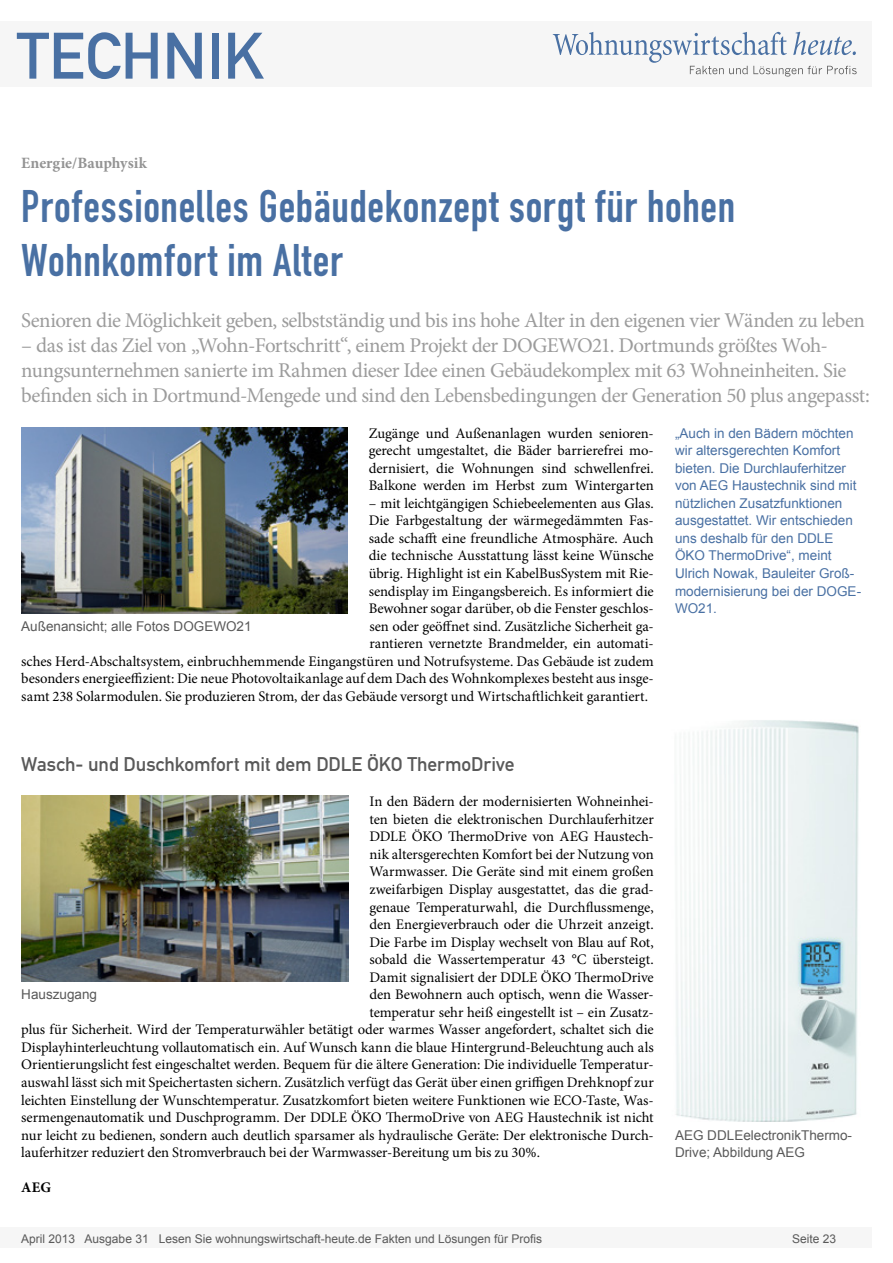
<style>
.page{position:relative;width:893px;height:1263px;background:#fff}
.page>*{position:absolute;margin:0;border:0;box-sizing:border-box;transform-origin:0 0}
.t1{font:64.5px "DIN Mittelschrift";color:#4970a3}
.Überschrift_Groß{font:45px/54px "DIN Engschrift";letter-spacing:.015em;color:#4970a3}
.Anlesetext{font:21px/25.2px "Minion Pro";letter-spacing:-.025em;color:#9c9c9c}
.Überschrift_Grau{font:19.5px "DIN Mittelschrift";letter-spacing:-.005em;color:#595959}
.Kategorie{font:700 15.75px "Minion Pro";letter-spacing:-.005em;color:#939393}
.Fließtext_erste_Zeil{font:14.7px/17.5px "Minion Pro";letter-spacing:-.005em;color:#000;text-align:justify}
.AUTOR{font:700 14.7px "Minion Pro";color:#000}
.Info{font:13.5px/17.5px "Arial";color:#4970a3}
.Bildunterschrift{font:13.5px/17.5px "Arial";color:#595959}
.t2{font:12px "Arial";color:#595959}
</style>
<div class="page">
<div style="left:0;top:1227px;width:872px;height:20px;background:#f6f6f6"></div>
<div style="left:0;top:21px;width:872px;height:66px;background:#f6f6f6"></div>
<svg style="left:553px;top:32px;width:304px;height:45px"></svg>
<img style="left:21px;top:795px;width:327px;height:187px">
<img style="left:21px;top:427px;width:326px;height:186px">
<img style="left:676px;top:720px;width:183px;height:401px">
<h1 class="t1" style="left:17px;top:18px;width:249px">TECHNIK</h1>
<p class="Kategorie" style="left:21px;top:152px;width:127px">Energie/Bauphysik</p>
<p class="Überschrift_Groß" style="left:21px;top:180px;width:716px">Professionelles Gebäudekonzept sorgt für hohen<br>Wohnkomfort im Alter</p>
<p class="Anlesetext" style="left:21px;top:307px;width:845px">Senioren die Möglichkeit geben, selbstständig und bis ins hohe Alter in den eigenen vier Wänden zu leben</p>
<p class="Anlesetext" style="left:21px;top:333px;width:850px">– das ist das Ziel von „Wohn-Fortschritt“, einem Projekt der DOGEWO21. Dortmunds größtes Woh&shy;nungsunternehmen sanierte im Rahmen dieser Idee einen Gebäudekomplex mit 63 Wohneinheiten. Sie befinden sich in Dortmund-Mengede und sind den Lebensbedingungen der Generation 50 plus angepasst:</p>
<p class="Info" style="left:675px;top:424px;width:188px">„Auch in den Bädern möchten wir altersgerechten Komfort bieten. Die Durchlauferhitzer von AEG Haustechnik sind mit nützlichen Zusatzfunktionen ausgestattet. Wir entschieden uns deshalb für den DDLE<br>ÖKO ThermoDrive“, meint<br>Ulrich Nowak, Bauleiter Groß&shy;modernisierung bei der DOGE-<br>WO21.</p>
<p class="Fließtext_erste_Zeil" style="left:369px;top:424px;width:287px">Zugänge und Außenanlagen wurden senioren&shy;gerecht umgestaltet, die Bäder barrierefrei mo&shy;dernisiert, die Wohnungen sind schwellenfrei.<br>Balkone werden im Herbst zum Wintergarten</p>
<p class="Fließtext_erste_Zeil" style="left:369px;top:494px;width:287px">– mit leichtgängigen Schiebeelementen aus Glas.</p>
<p class="Fließtext_erste_Zeil" style="left:369px;top:512px;width:287px">Die Farbgestaltung der wärmegedämmten Fas-</p>
<p class="Fließtext_erste_Zeil" style="left:369px;top:529px;width:287px">sade schafft eine freundliche Atmosphäre. Auch</p>
<p class="Fließtext_erste_Zeil" style="left:369px;top:547px;width:287px">die technische Ausstattung lässt keine Wünsche</p>
<p class="Fließtext_erste_Zeil" style="left:369px;top:565px;width:287px">übrig. Highlight ist ein KabelBusSystem mit Rie-</p>
<p class="Fließtext_erste_Zeil" style="left:369px;top:582px;width:287px">sendisplay im Eingangsbereich. Es informiert die</p>
<p class="Fließtext_erste_Zeil" style="left:369px;top:600px;width:287px">Bewohner sogar darüber, ob die Fenster geschlos-</p>
<p class="Fließtext_erste_Zeil" style="left:369px;top:617px;width:286px">sen oder geöffnet sind. Zusätzliche Sicherheit ga-</p>
<p class="Fließtext_erste_Zeil" style="left:369px;top:635px;width:286px">rantieren vernetzte Brandmelder, ein automati-</p>
<p class="Fließtext_erste_Zeil" style="left:21px;top:652px;width:634px">sches Herd-Abschaltsystem, einbruchhemmende Eingangstüren und Notrufsysteme. Das Gebäude ist zudem</p>
<p class="Fließtext_erste_Zeil" style="left:21px;top:670px;width:634px">besonders energieeffizient: Die neue Photovoltaikanlage auf dem Dach des Wohnkomplexes besteht aus insge-</p>
<p class="Fließtext_erste_Zeil" style="left:21px;top:687px;width:628px">samt 238 Solarmodulen. Sie produzieren Strom, der das Gebäude versorgt und Wirtschaftlichkeit garantiert.</p>
<p class="Bildunterschrift" style="left:21px;top:617px;width:232px">Außenansicht; alle Fotos DOGEWO21</p>
<p class="Überschrift_Grau" style="left:21px;top:753px;width:495px">Wasch- und Duschkomfort mit dem DDLE ÖKO ThermoDrive</p>
<p class="Fließtext_erste_Zeil" style="left:369px;top:793px;width:286px">In den Bädern der modernisierten Wohneinhei-</p>
<p class="Fließtext_erste_Zeil" style="left:369px;top:810px;width:286px">ten bieten die elektronischen Durchlauferhitzer</p>
<p class="Fließtext_erste_Zeil" style="left:369px;top:828px;width:286px">DDLE ÖKO ThermoDrive von AEG Haustech-</p>
<p class="Fließtext_erste_Zeil" style="left:369px;top:845px;width:286px">nik altersgerechten Komfort bei der Nutzung von</p>
<p class="Fließtext_erste_Zeil" style="left:369px;top:863px;width:286px">Warmwasser. Die Geräte sind mit einem großen</p>
<p class="Fließtext_erste_Zeil" style="left:369px;top:880px;width:286px">zweifarbigen Display ausgestattet, das die grad-</p>
<p class="Fließtext_erste_Zeil" style="left:369px;top:898px;width:286px">genaue Temperaturwahl, die Durchflussmenge,</p>
<p class="Fließtext_erste_Zeil" style="left:369px;top:916px;width:286px">den Energieverbrauch oder die Uhrzeit anzeigt.</p>
<p class="Fließtext_erste_Zeil" style="left:369px;top:933px;width:286px">Die Farbe im Display wechselt von Blau auf Rot,</p>
<p class="Fließtext_erste_Zeil" style="left:369px;top:951px;width:286px">sobald die Wassertemperatur 43 °C übersteigt.</p>
<p class="Fließtext_erste_Zeil" style="left:369px;top:968px;width:286px">Damit signalisiert der DDLE ÖKO ThermoDrive</p>
<p class="Fließtext_erste_Zeil" style="left:369px;top:986px;width:286px">den Bewohnern auch optisch, wenn die Wasser-</p>
<p class="Fließtext_erste_Zeil" style="left:369px;top:1003px;width:286px">temperatur sehr heiß eingestellt ist – ein Zusatz-</p>
<p class="Fließtext_erste_Zeil" style="left:21px;top:1021px;width:634px">plus für Sicherheit. Wird der Temperaturwähler betätigt oder warmes Wasser angefordert, schaltet sich die</p>
<p class="Fließtext_erste_Zeil" style="left:21px;top:1038px;width:634px">Displayhinterleuchtung vollautomatisch ein. Auf Wunsch kann die blaue Hintergrund-Beleuchtung auch als</p>
<p class="Fließtext_erste_Zeil" style="left:21px;top:1056px;width:634px">Orientierungslicht fest eingeschaltet werden. Bequem für die ältere Generation: Die individuelle Temperatur-</p>
<p class="Fließtext_erste_Zeil" style="left:21px;top:1074px;width:634px">auswahl lässt sich mit Speichertasten sichern. Zusätzlich verfügt das Gerät über einen griffigen Drehknopf zur</p>
<p class="Fließtext_erste_Zeil" style="left:21px;top:1091px;width:634px">leichten Einstellung der Wunschtemperatur. Zusatzkomfort bieten weitere Funktionen wie ECO-Taste, Was-</p>
<p class="Fließtext_erste_Zeil" style="left:21px;top:1109px;width:634px">sermengenautomatik und Duschprogramm. Der DDLE ÖKO ThermoDrive von AEG Haustechnik ist nicht</p>
<p class="Fließtext_erste_Zeil" style="left:21px;top:1126px;width:634px">nur leicht zu bedienen, sondern auch deutlich sparsamer als hydraulische Geräte: Der elektronische Durch-</p>
<p class="Fließtext_erste_Zeil" style="left:21px;top:1144px;width:520px">lauferhitzer reduziert den Stromverbrauch bei der Warmwasser-Bereitung um bis zu 30%.</p>
<p class="AUTOR" style="left:21px;top:1177px;width:31px">AEG</p>
<p class="Bildunterschrift" style="left:21px;top:986px;width:77px">Hauszugang</p>
<p class="Bildunterschrift" style="left:675px;top:1126px;width:179px">AEG DDLEelectronikThermo-<br>Drive; Abbildung AEG</p>
<p class="t2" style="left:21px;top:1230px;width:522px">April 2013 Ausgabe 31 Lesen Sie wohnungswirtschaft-heute.de Fakten und Lösungen für Profis</p>
<p class="t2" style="left:792px;top:1231px;width:46px">Seite 23</p>
</div>
